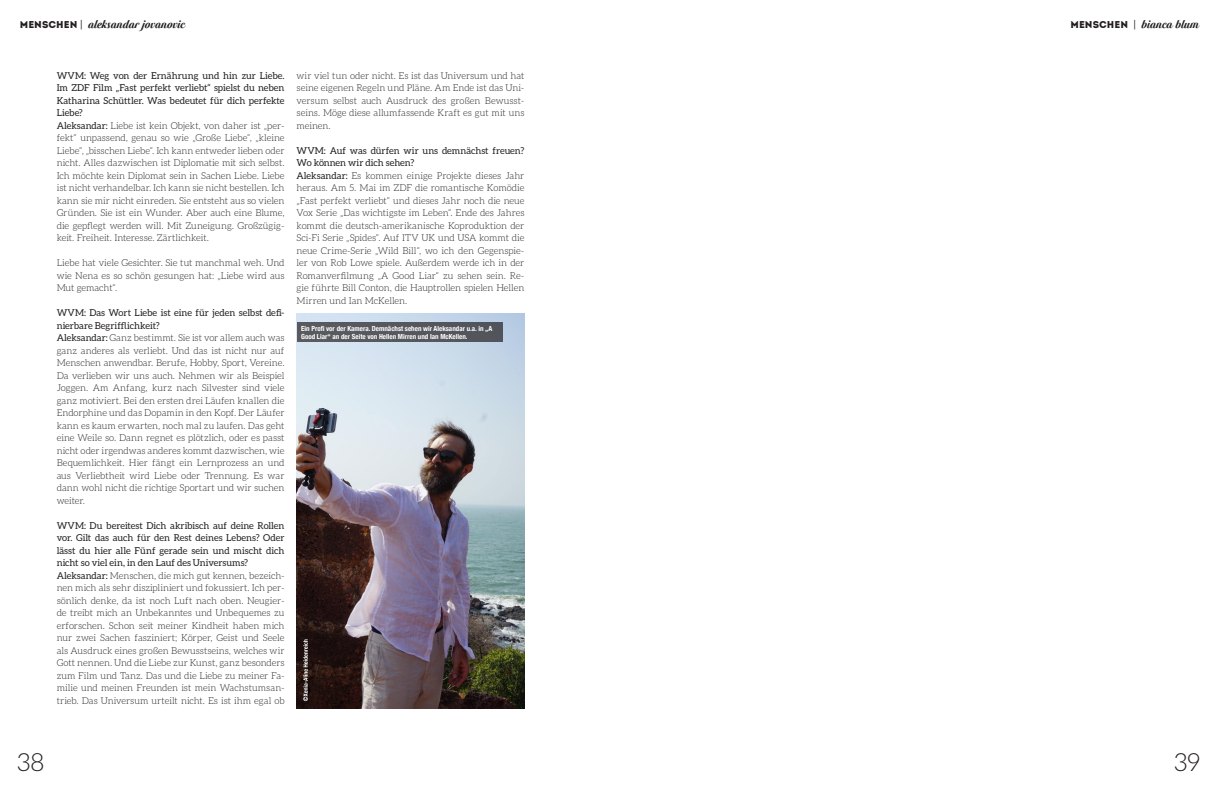
<style>
.page{position:relative;width:1219px;height:794px;background:#fff}
.page>*{position:absolute;margin:0;border:0;box-sizing:border-box;transform-origin:0 0}
.t1{font:300 25px "Aleo";color:#231f20}
.t2{font:10.8px "Maryleen FY";color:#231f20}
.t3{font:300 9.5px/12.5px "Aleo";letter-spacing:-.005em;color:#231f20}
.t4{font:700 condensed 7px/8.4px "Helvetica Neue";color:#fff}
.s1{font-family:"Intro";font-size:9.9px}
.s2{font-family:"Rotis Sans Serif";font-size:10.7px}
.s3{font-weight:400}
</style>
<div class="page">
<img style="left:297px;top:313px;width:227px;height:396px">
<div style="left:298px;top:322px;width:205px;height:20px;background:#56585e"></div>
<svg style="left:303px;top:639px;width:5px;height:62px"></svg>
<p class="t2" style="left:20px;top:18px;width:167px"><span class="s1">MENSCHEN</span> <span class="s2">|</span> aleksandar jovanovic</p>
<p class="t2" style="left:1070px;top:18px;width:130px"><span class="s1">MENSCHEN</span> <span class="s2">|</span> bianca blum</p>
<p class="t3" style="left:57px;top:69px;width:229px"><span class="s3">WVM: Weg von der Ernährung und hin zur Liebe.<br>Im ZDF Film „Fast perfekt verliebt“ spielst du neben Katharina Schüttler. Was bedeutet für dich perfekte Liebe?<br>Aleksandar:</span> Liebe ist kein Objekt, von daher ist „per&shy;fekt“ unpassend, genau so wie „Große Liebe“, „kleine Liebe“, „bisschen Liebe“. Ich kann entweder lieben oder nicht. Alles dazwischen ist Diplomatie mit sich selbst.<br>Ich möchte kein Diplomat sein in Sachen Liebe. Liebe ist nicht verhandelbar. Ich kann sie nicht bestellen. Ich kann sie mir nicht einreden. Sie entsteht aus so vielen Gründen. Sie ist ein Wunder. Aber auch eine Blume, die gepflegt werden will. Mit Zuneigung. Großzügig&shy;keit. Freiheit. Interesse. Zärtlichkeit.</p>
<p class="t3" style="left:57px;top:256px;width:229px;text-align:justify">Liebe hat viele Gesichter. Sie tut manchmal weh. Und wie Nena es so schön gesungen hat: „Liebe wird aus Mut gemacht“.</p>
<p class="t3" style="left:57px;top:306px;width:229px"><span class="s3">WVM: Das Wort Liebe ist eine für jeden selbst defi&shy;nierbare Begrifflichkeit?<br>Aleksandar:</span> Ganz bestimmt. Sie ist vor allem auch was ganz anderes als verliebt. Und das ist nicht nur auf Menschen anwendbar. Berufe, Hobby, Sport, Vereine.<br>Da verlieben wir uns auch. Nehmen wir als Beispiel Joggen. Am Anfang, kurz nach Silvester sind viele ganz motiviert. Bei den ersten drei Läufen knallen die Endorphine und das Dopamin in den Kopf. Der Läufer kann es kaum erwarten, noch mal zu laufen. Das geht eine Weile so. Dann regnet es plötzlich, oder es passt nicht oder irgendwas anderes kommt dazwischen, wie Bequemlichkeit. Hier fängt ein Lernprozess an und aus Verliebtheit wird Liebe oder Trennung. Es war dann wohl nicht die richtige Sportart und wir suchen weiter.</p>
<p class="t3" style="left:57px;top:519px;width:229px"><span class="s3">WVM: Du bereitest Dich akribisch auf deine Rollen vor. Gilt das auch für den Rest deines Lebens? Oder lässt du hier alle Fünf gerade sein und mischt dich nicht so viel ein, in den Lauf des Universums?<br>Aleksandar:</span> Menschen, die mich gut kennen, bezeich&shy;nen mich als sehr diszipliniert und fokussiert. Ich per&shy;sönlich denke, da ist noch Luft nach oben. Neugier&shy;de treibt mich an Unbekanntes und Unbequemes zu erforschen. Schon seit meiner Kindheit haben mich nur zwei Sachen fasziniert; Körper, Geist und Seele als Ausdruck eines großen Bewusstseins, welches wir Gott nennen. Und die Liebe zur Kunst, ganz besonders zum Film und Tanz. Das und die Liebe zu meiner Fa&shy;milie und meinen Freunden ist mein Wachstumsan&shy;trieb. Das Universum urteilt nicht. Es ist ihm egal ob</p>
<p class="t3" style="left:297px;top:69px;width:229px;text-align:justify">wir viel tun oder nicht. Es ist das Universum und hat seine eigenen Regeln und Pläne. Am Ende ist das Uni&shy;versum selbst auch Ausdruck des großen Bewusst&shy;seins. Möge diese allumfassende Kraft es gut mit uns meinen.</p>
<p class="t3" style="left:297px;top:144px;width:229px"><span class="s3">WVM: Auf was dürfen wir uns demnächst freuen?<br>Wo können wir dich sehen?<br>Aleksandar:</span> Es kommen einige Projekte dieses Jahr heraus. Am 5. Mai im ZDF die romantische Komödie „Fast perfekt verliebt“ und dieses Jahr noch die neue Vox Serie „Das wichtigste im Leben“. Ende des Jahres kommt die deutsch-amerikanische Koproduktion der Sci-Fi Serie „Spides“. Auf ITV UK und USA kommt die neue Crime-Serie „Wild Bill“, wo ich den Gegenspie&shy;ler von Rob Lowe spiele. Außerdem werde ich in der Romanverfilmung „A Good Liar“ zu sehen sein. Re&shy;gie führte Bill Conton, die Hauptrollen spielen Hellen Mirren und Ian McKellen.</p>
<p class="t4" style="left:301px;top:324px;width:193px">Ein Profi vor der Kamera. Demnächst sehen wir Aleksandar u.a. in „A<br>Good Liar“ an der Seite von Hellen Mirren und Ian McKellen.</p>
<h1 class="t1" style="left:17px;top:748px;width:29px">38</h1>
<h1 class="t1" style="left:1174px;top:748px;width:28px">39</h1>
</div>
